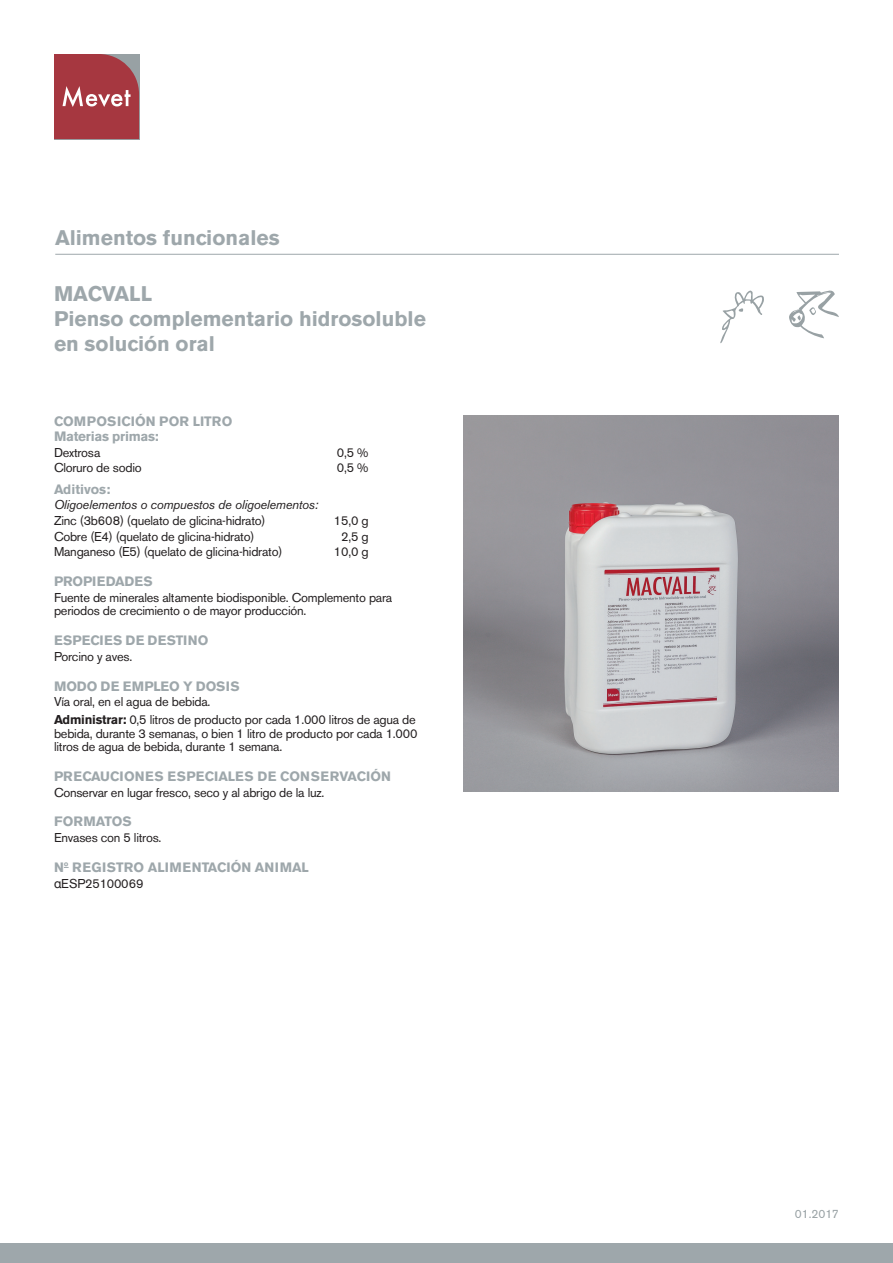
<style>
.page{position:relative;width:893px;height:1263px;background:#fff}
.page>*{position:absolute;margin:0;border:0;box-sizing:border-box;transform-origin:0 0}
.t1{font:700 21px/25.2px "Akzidenz Grotesk BE";color:#9ea7ab}
.t2{font:700 13.5px/15px "Akzidenz Grotesk BE";color:#9ea7ab}
.t3{font:700 13.5px "Akzidenz Grotesk BE";letter-spacing:.025em;color:#9ea7ab}
.t4{font:12.75px/13.5px "Akzidenz Grotesk BE";letter-spacing:-.02em;color:#231f20}
.t5{font:italic 12.75px "Akzidenz Grotesk BE";letter-spacing:-.02em;color:#231f20}
.t6{font:12px "Akzidenz Grotesk BE";color:#98a1a4}
.s1{font-weight:700}
.s2{font-family:"Helvetica Neue"}
</style>
<div class="page">
<hr style="left:55px;top:254px;width:784px;height:1px;background:#9ea7ab">
<div style="left:0;top:1244px;width:893px;height:19px;background:#9ea7ab"></div>
<svg style="left:54px;top:54px;width:85px;height:85px;background:#aa4850"></svg>
<img style="left:463px;top:416px;width:376px;height:375px">
<svg style="left:789px;top:290px;width:50px;height:48px"></svg>
<svg style="left:720px;top:291px;width:44px;height:53px"></svg>
<h1 class="t1" style="left:55px;top:226px;width:226px">Alimentos funcionales</h1>
<h1 class="t1" style="left:54px;top:281px;width:373px">MACVALL<br>Pienso complementario hidrosoluble en solución oral</h1>
<p class="t2" style="left:54px;top:414px;width:180px">COMPOSICIÓN POR LITRO<br>Materias primas:</p>
<p class="t4" style="left:54px;top:445px;width:48px">Dextrosa</p>
<p class="t4" style="left:337px;top:445px;width:33px">0,5 %</p>
<p class="t4" style="left:54px;top:461px;width:89px">Cloruro de sodio</p>
<p class="t4" style="left:337px;top:461px;width:33px">0,5 %</p>
<p class="t2" style="left:54px;top:482px;width:58px">Aditivos:</p>
<p class="t5" style="left:54px;top:497px;width:266px">Oligoelementos o compuestos de oligoelementos:</p>
<p class="t4" style="left:54px;top:514px;width:213px">Zinc (3b608) (quelato de glicina-hidrato)</p>
<p class="t4" style="left:334px;top:514px;width:36px">15,0 g</p>
<p class="t4" style="left:54px;top:529px;width:202px">Cobre (E4) (quelato de glicina-hidrato)</p>
<p class="t4" style="left:341px;top:529px;width:29px">2,5 g</p>
<p class="t4" style="left:54px;top:545px;width:230px">Manganeso (E5) (quelato de glicina-hidrato)</p>
<p class="t4" style="left:334px;top:545px;width:36px">10,0 g</p>
<p class="t2" style="left:54px;top:574px;width:100px">PROPIEDADES</p>
<p class="t4" style="left:54px;top:590px;width:340px">Fuente de minerales altamente biodisponible. Complemento para periodos de crecimiento o de mayor producción.</p>
<p class="t3" style="left:54px;top:633px;width:156px">ESPECIES DE DESTINO</p>
<p class="t4" style="left:54px;top:649px;width:80px">Porcino y aves.</p>
<p class="t2" style="left:54px;top:678px;width:187px">MODO DE EMPLEO Y DOSIS</p>
<p class="t4" style="left:54px;top:693px;width:363px;line-height:17.7px">Vía oral, en el agua de bebida.<br><span class="s1">Administrar:</span> 0,5 litros de producto por cada 1.000 litros de agua de</p>
<p class="t4" style="left:54px;top:726px;width:365px">bebida, durante 3 semanas, o bien 1 litro de producto por cada 1.000 litros de agua de bebida, durante 1 semana.</p>
<p class="t2" style="left:54px;top:769px;width:338px">PRECAUCIONES ESPECIALES DE CONSERVACIÓN</p>
<p class="t4" style="left:54px;top:785px;width:272px">Conservar en lugar fresco, seco y al abrigo de la luz.</p>
<p class="t2" style="left:54px;top:814px;width:79px">FORMATOS</p>
<p class="t4" style="left:54px;top:831px;width:109px">Envases con 5 litros.</p>
<p class="t2" style="left:54px;top:860px;width:256px">Nº REGISTRO ALIMENTACIÓN ANIMAL</p>
<p class="t4" style="left:54px;top:876px;width:91px"><span class="s2">α</span>ESP25100069</p>
<p class="t6" style="left:795px;top:1207px;width:46px">01.2017</p>
</div>
